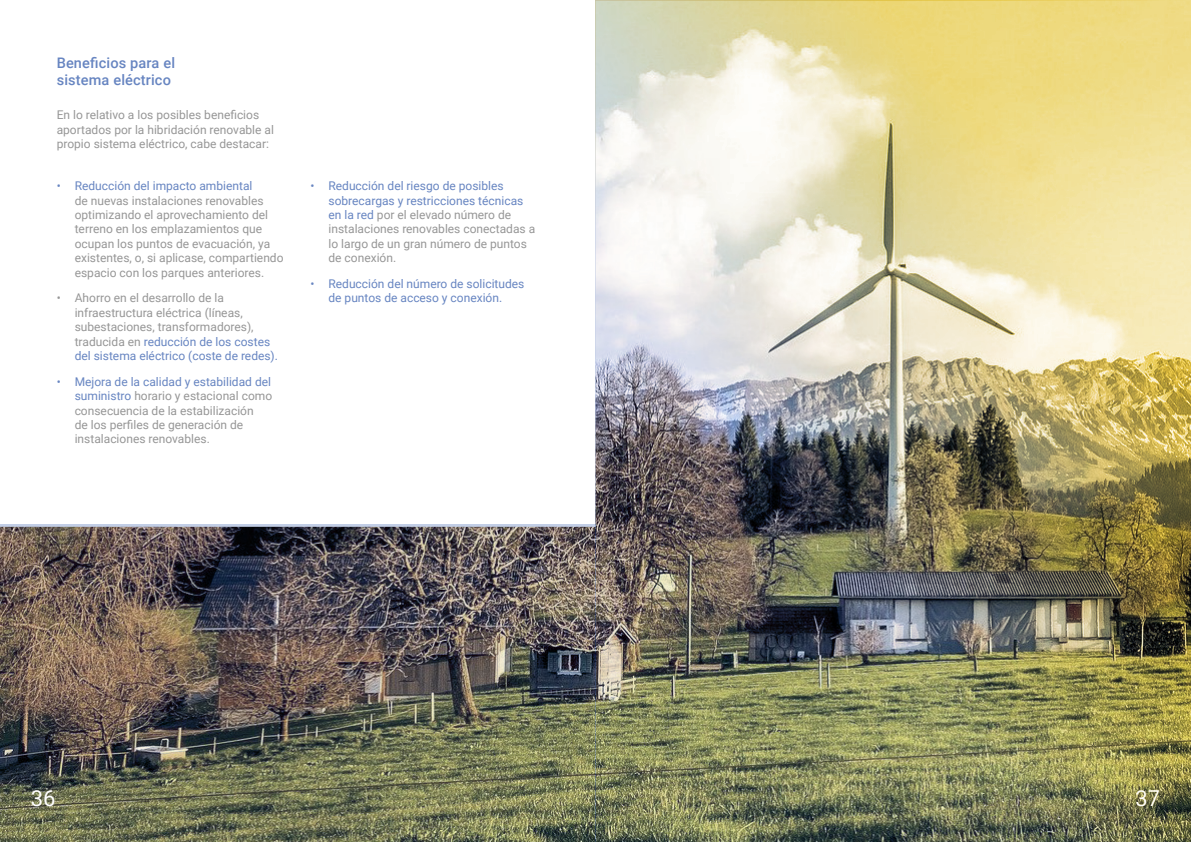
<style>
.page{position:relative;width:1191px;height:842px;background:#fff}
.page>*{position:absolute;margin:0;border:0;box-sizing:border-box;transform-origin:0 0}
.t1{font:22px "Roboto";color:#fff}
.Number_Chapter_Insig{font:500 14.5px/17.4px "Roboto";letter-spacing:.01em;color:#6785c1}
.Texto{font:12px/14.4px "Roboto";color:#969696}
.t2{font:12px/14.4px "Roboto";color:#6785c1;text-align:center}
.s1{color:#6785c1}
</style>
<div class="page">
<img style="left:0;top:524px;width:595px;height:318px">
<img style="left:595px;top:0;width:596px;height:842px">
<p class="Number_Chapter_Insig" style="left:57px;top:53px;width:120px">Beneficios para el sistema eléctrico</p>
<p class="Texto" style="left:57px;top:107px;width:219px">En lo relativo a los posibles beneficios aportados por la hibridación renovable al propio sistema eléctrico, cabe destacar:</p>
<p class="Texto" style="left:75px;top:178px;width:210px;text-indent:-18px"><span class="s1">• Reducción del impacto ambiental<br></span>de nuevas instalaciones renovables optimizando el aprovechamiento del terreno en los emplazamientos que ocupan los puntos de evacuación, ya existentes, o, si aplicase, compartiendo espacio con los parques anteriores.</p>
<p class="Texto" style="left:75px;top:290px;width:205px;text-indent:-18px">• Ahorro en el desarrollo de la infraestructura eléctrica (líneas, subestaciones, transformadores), traducida en <span class="s1">reducción de los costes del sistema eléctrico (coste de redes).</span></p>
<p class="Texto" style="left:75px;top:374px;width:199px;text-indent:-18px"><span class="s1">• Mejora de la calidad y estabilidad del suministro</span> horario y estacional como consecuencia de la estabilización<br>de los perfiles de generación de instalaciones renovables.</p>
<p class="Texto" style="left:328px;top:178px;width:208px;text-indent:-18px"><span class="s1">• Reducción del riesgo de posibles sobrecargas y restricciones técnicas en la red</span> por el elevado número de instalaciones renovables conectadas a lo largo de un gran número de puntos de conexión.</p>
<p class="t2" style="left:310px;top:276px;width:215px">• Reducción del número de solicitudes de puntos de acceso y conexión.</p>
<p class="t1" style="left:31px;top:783px;width:26px">36</p>
<p class="t1" style="left:1135px;top:783px;width:26px">37</p>
</div>
